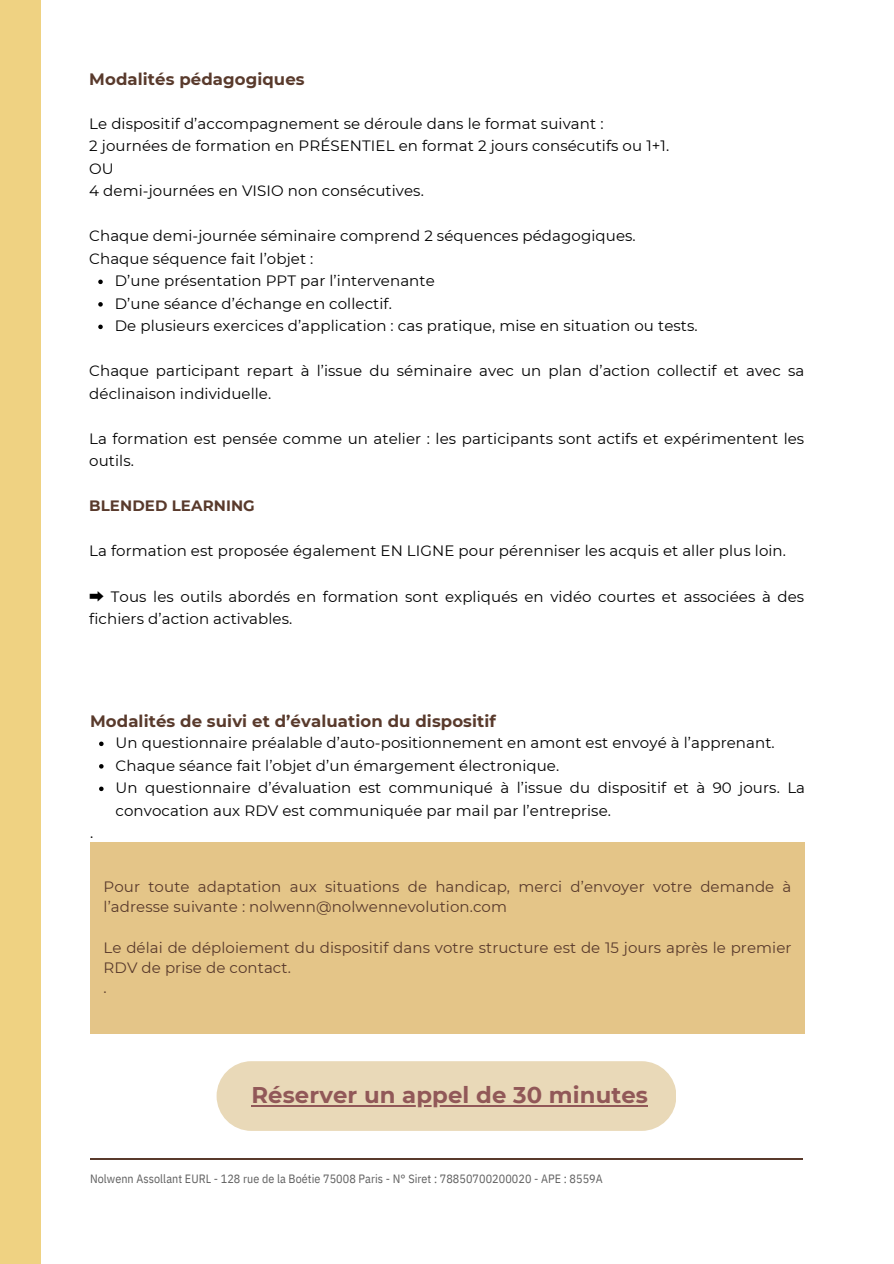
<style>
.page{position:relative;width:894px;height:1264px;background:#fff}
.page>*{position:absolute;margin:0;border:0;box-sizing:border-box;transform-origin:0 0}
.t1{font:700 22.8px "Montserrat";letter-spacing:.005em;color:#915858}
.t2{font:700 16.5px "Montserrat";letter-spacing:.005em;color:#593a2c}
.t3{font:15px/22.5px "Montserrat";letter-spacing:.005em;color:#000}
.t4{font:15px/20.2px "Montserrat";letter-spacing:.005em;color:#593a2c}
.t5{font:700 15px "Montserrat";letter-spacing:.005em;color:#593a2c}
.t6{font:12px "IBM Plex Sans Cond";letter-spacing:.005em;color:#606060}
.s1{font-family:"Noto Sans CJ Ksc"}
</style>
<div class="page">
<hr style="left:90px;top:1157px;width:712px;height:2px;background:#593a2c">
<div style="left:0;top:0;width:41px;height:1263px;background:#efd282"></div>
<svg style="left:99px;top:741px;width:5px;height:5px"></svg>
<svg style="left:99px;top:764px;width:5px;height:4px"></svg>
<svg style="left:99px;top:786px;width:5px;height:5px"></svg>
<svg style="left:98px;top:279px;width:5px;height:5px"></svg>
<svg style="left:98px;top:302px;width:5px;height:4px"></svg>
<svg style="left:98px;top:324px;width:5px;height:5px"></svg>
<div style="left:90px;top:842px;width:714px;height:192px;background:#e4c588"></div>
<div style="left:216px;top:1061px;width:460px;height:69px;background:#e9d9b8;border-radius:35px"></div>
<hr style="left:251px;top:1105px;width:397px;height:1px;background:#915858">
<h4 class="t2" style="left:89px;top:69px;width:217px">Modalités pédagogiques</h4>
<h4 class="t3" style="left:89px;top:112px;width:581px">Le dispositif d’accompagnement se déroule dans le format suivant :<br>2 journées de formation en PRÉSENTIEL en format 2 jours consécutifs ou 1+1.<br>OU<br>4 demi-journées en VISIO non consécutives.</h4>
<h2 class="t3" style="left:89px;top:225px;width:548px">Chaque demi-journée séminaire comprend 2 séquences pédagogiques.<br>Chaque séquence fait l’objet :</h2>
<h4 class="t3" style="left:115px;top:270px;width:321px">D’une présentation PPT par l’intervenante</h4>
<h4 class="t3" style="left:115px;top:292px;width:278px">D’une séance d’échange en collectif.</h4>
<h3 class="t3" style="left:115px;top:315px;width:584px">De plusieurs exercices d’application : cas pratique, mise en situation ou tests.</h3>
<p class="t3" style="left:89px;top:360px;width:716px">Chaque participant repart à l’issue du séminaire avec un plan d’action collectif et avec sa déclinaison individuelle.</p>
<p class="t3" style="left:89px;top:427px;width:716px">La formation est pensée comme un atelier : les participants sont actifs et expérimentent les outils.</p>
<p class="t5" style="left:89px;top:497px;width:167px">BLENDED LEARNING</p>
<h4 class="t3" style="left:89px;top:540px;width:698px">La formation est proposée également EN LIGNE pour pérenniser les acquis et aller plus loin.</h4>
<h4 class="t3" style="left:89px;top:585px;width:716px"><span class="s1">➡</span> Tous les outils abordés en formation sont expliqués en vidéo courtes et associées à des fichiers d’action activables.</h4>
<h3 class="t2" style="left:90px;top:711px;width:407px">Modalités de suivi et d’évaluation du dispositif</h3>
<h4 class="t3" style="left:115px;top:731px;width:660px">Un questionnaire préalable d’auto-positionnement en amont est envoyé à l’apprenant.</h4>
<h4 class="t3" style="left:115px;top:754px;width:445px">Chaque séance fait l’objet d’un émargement électronique.</h4>
<p class="t3" style="left:115px;top:776px;width:690px">Un questionnaire d’évaluation est communiqué à l’issue du dispositif et à 90 jours. La convocation aux RDV est communiquée par mail par l’entreprise.</p>
<p class="t3" style="left:90px;top:821px;width:5px">.</p>
<h4 class="t4" style="left:104px;top:876px;width:689px">Pour toute adaptation aux situations de handicap, merci d’envoyer votre demande à l’adresse suivante : nolwenn@nolwennevolution.com</h4>
<h1 class="t4" style="left:104px;top:937px;width:689px">Le délai de déploiement du dispositif dans votre structure est de 15 jours après le premier<br>RDV de prise de contact.<br>.</h1>
<p class="t1" style="left:251px;top:1081px;width:398px">Réserver un appel de 30 minutes</p>
<p class="t6" style="left:90px;top:1170px;width:514px">Nolwenn Assollant EURL - 128 rue de la Boétie 75008 Paris - N° Siret : 78850700200020 - APE : 8559A</p>
</div>
